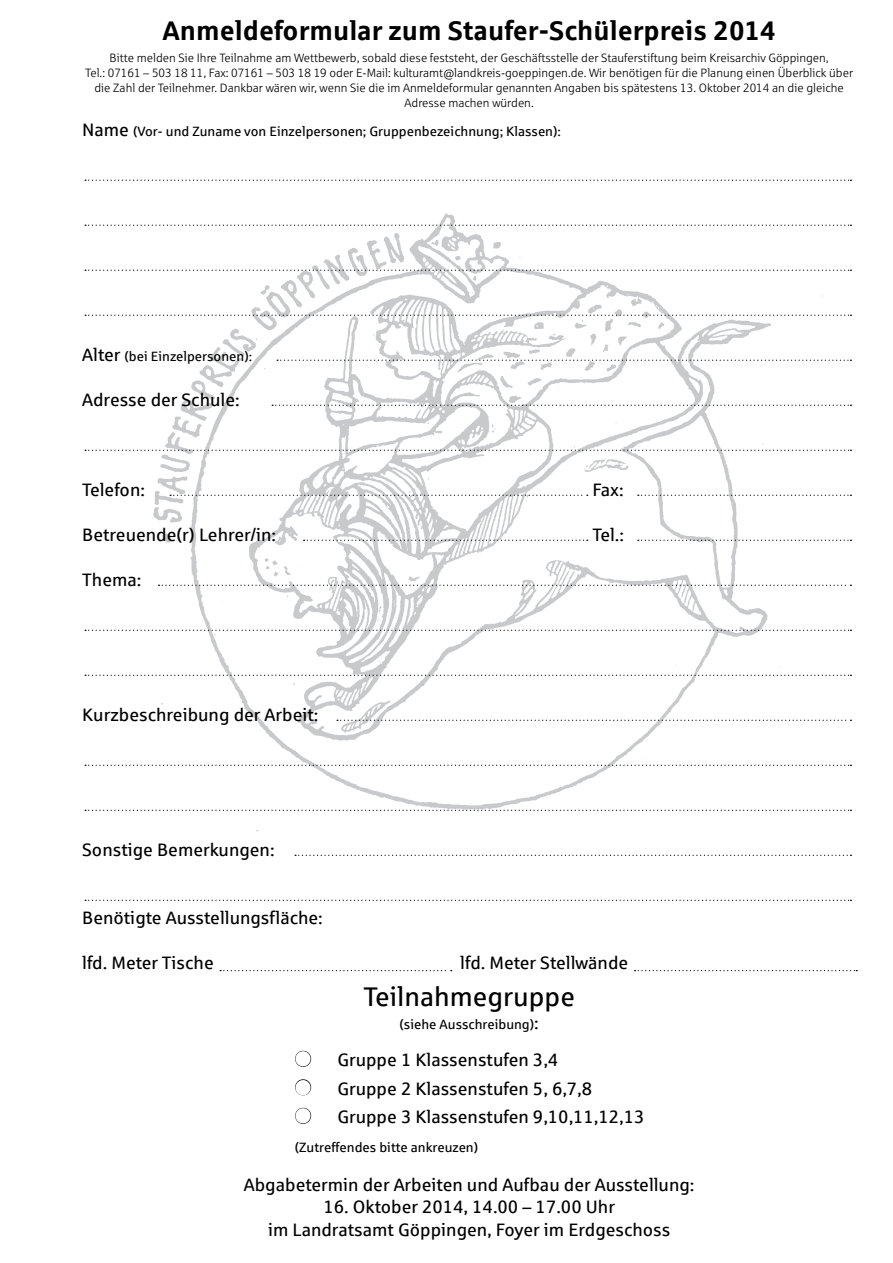
<style>
.page{position:relative;width:893px;height:1263px;background:#fff}
.page>*{position:absolute;margin:0;border:0;box-sizing:border-box;transform-origin:0 0}
.t1{font:700 27px "Sparkasse Rg";color:#000}
.t2{font:27px "Sparkasse Rg";color:#000}
.t3{font:18px/22.5px "Sparkasse Rg";color:#000;text-align:center}
.t4{font:13.5px "Sparkasse Rg";color:#000}
.t5{font:12px/15px "Sparkasse Lt";color:#000;text-align:center}
.s1{font-size:18px}
.s2{color:#fff}
</style>
<div class="page">
<img style="left:104px;top:179px;width:720px;height:653px">
<svg style="left:295px;top:1050px;width:16px;height:17px"></svg>
<svg style="left:295px;top:1079px;width:16px;height:17px"></svg>
<svg style="left:295px;top:1107px;width:16px;height:17px"></svg>
<svg style="left:85px;top:180px;width:766px;height:1px"></svg>
<svg style="left:85px;top:225px;width:766px;height:1px"></svg>
<svg style="left:85px;top:270px;width:766px;height:1px"></svg>
<svg style="left:85px;top:315px;width:766px;height:1px"></svg>
<svg style="left:277px;top:360px;width:574px;height:1px"></svg>
<svg style="left:272px;top:405px;width:579px;height:1px"></svg>
<svg style="left:85px;top:450px;width:766px;height:1px"></svg>
<svg style="left:638px;top:495px;width:213px;height:1px"></svg>
<svg style="left:638px;top:540px;width:213px;height:1px"></svg>
<svg style="left:170px;top:495px;width:418px;height:1px"></svg>
<svg style="left:304px;top:540px;width:284px;height:1px"></svg>
<svg style="left:85px;top:630px;width:766px;height:1px"></svg>
<svg style="left:159px;top:585px;width:692px;height:1px"></svg>
<svg style="left:85px;top:675px;width:766px;height:1px"></svg>
<svg style="left:337px;top:720px;width:514px;height:1px"></svg>
<svg style="left:85px;top:765px;width:766px;height:1px"></svg>
<svg style="left:85px;top:810px;width:766px;height:1px"></svg>
<svg style="left:295px;top:855px;width:556px;height:1px"></svg>
<svg style="left:85px;top:900px;width:766px;height:1px"></svg>
<svg style="left:220px;top:970px;width:232px;height:1px"></svg>
<svg style="left:635px;top:970px;width:222px;height:1px"></svg>
<h1 class="t1" style="left:163px;top:13px;width:615px">Anmeldeformular zum Staufer-Schülerpreis 2014</h1>
<p class="t5" style="left:85px;top:51px;width:769px">Bitte melden Sie Ihre Teilnahme am Wettbewerb, sobald diese feststeht, der Geschäftsstelle der Stauferstiftung beim Kreisarchiv Göppingen,<br>Tel.: 07161 – 503 18 11, Fax: 07161 – 503 18 19 oder E-Mail: kulturamt@landkreis-goeppingen.de. Wir benötigen für die Planung einen Überblick über die Zahl der Teilnehmer. Dankbar wären wir, wenn Sie die im Anmeldeformular genannten Angaben bis spätestens 13. Oktober 2014 an die gleiche Adresse machen würden.</p>
<p class="t4" style="left:82px;top:123px;width:480px"><span class="s1">Name</span> (Vor- und Zuname von Einzelpersonen; Gruppenbezeichnung; Klassen):</p>
<p class="t4" style="left:82px;top:348px;width:171px"><span class="s1">Alter</span> (bei Einzelpersonen):</p>
<h2 class="t3" style="left:82px;top:388px;width:159px">Adresse der Schule:</h2>
<h2 class="t3" style="left:82px;top:478px;width:64px">Telefon:</h2>
<h2 class="t3" style="left:592px;top:478px;width:33px">Fax:</h2>
<h2 class="t3" style="left:82px;top:523px;width:195px">Betreuende(r) Lehrer/in:</h2>
<h2 class="t3" style="left:592px;top:523px;width:33px">Tel.:</h2>
<h2 class="t3" style="left:82px;top:568px;width:61px">Thema:</h2>
<h2 class="t3" style="left:82px;top:703px;width:238px">Kurzbeschreibung der Arbeit:</h2>
<h2 class="t3" style="left:82px;top:838px;width:194px">Sonstige Bemerkungen:</h2>
<h2 class="t3" style="left:82px;top:905px;width:242px">Benötigte Ausstellungsfläche:</h2>
<h2 class="t3" style="left:82px;top:950px;width:133px">lfd. Meter Tische</h2>
<h2 class="t3" style="left:460px;top:950px;width:169px">lfd. Meter Stellwände</h2>
<h1 class="t2" style="left:363px;top:980px;width:213px">Teilnahmegruppe</h1>
<p class="t4" style="left:400px;top:1015px;width:141px">(siehe Ausschreibung)<span class="s1">:</span></p>
<h2 class="t3" style="left:295px;top:1048px;width:265px"><span class="s2">●</span> Gruppe 1 Klassenstufen 3,4</h2>
<h2 class="t3" style="left:295px;top:1076px;width:299px"><span class="s2">●</span> Gruppe 2 Klassenstufen 5, 6,7,8</h2>
<h2 class="t3" style="left:295px;top:1105px;width:351px"><span class="s2">●</span> Gruppe 3 Klassenstufen 9,10,11,12,13</h2>
<p class="t4" style="left:295px;top:1138px;width:185px">(Zutreffendes bitte ankreuzen)</p>
<h2 class="t3" style="left:244px;top:1172px;width:452px">Abgabetermin der Arbeiten und Aufbau der Ausstellung:</h2>
<h2 class="t3" style="left:268px;top:1195px;width:404px">16. Oktober 2014, 14.00 – 17.00 Uhr<br>im Landratsamt Göppingen, Foyer im Erdgeschoss</h2>
</div>
